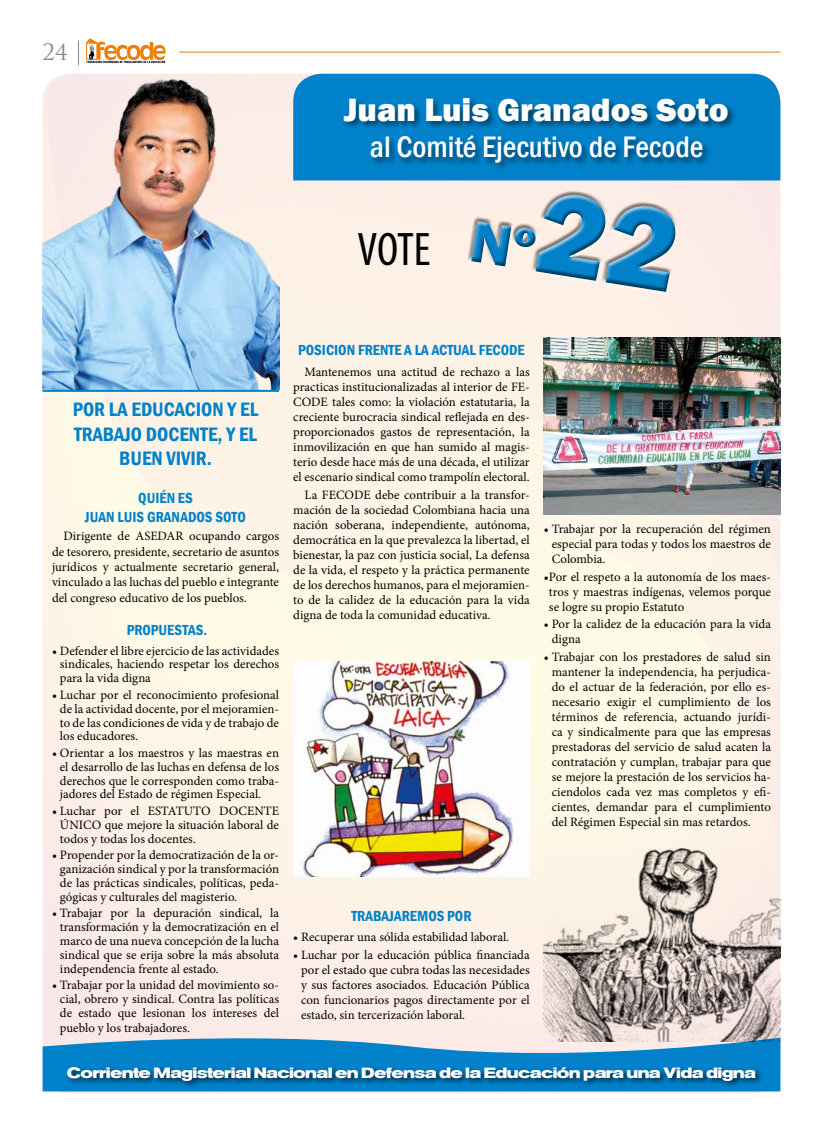
<style>
.page{position:relative;width:823px;height:1134px;background:#fff}
.page>*{position:absolute;margin:0;border:0;box-sizing:border-box;transform-origin:0 0}
.t1{font:800 60.4px "Franklin Gothic";color:#0081c9}
.t2{font:condensed 47.3px "Myriad Pro";color:#000}
.t3{font:800 33.2px "Franklin Gothic";color:#fff}
.t4{font:500 condensed 30.5px "Franklin Gothic";color:#fff}
.t5{font:22px "Trajan Pro";color:#878787}
.t6{font:600 condensed 20px/24.3px "Franklin Gothic";color:#0081c9;text-align:center}
.t7{font:600 condensed 15px/19.5px "Franklin Gothic";color:#0081c9;text-align:center}
.t8{font:13.9px "Sh Ad Grotesk Black Ext Nor";color:#fff}
.t9{font:12.8px/15px "Minion Pro";color:#000;text-align:justify}
.s1{font-size:120.8px}
</style>
<div class="page">
<div style="left:86px;top:43px;width:11px;height:17px;border:1px solid #ef7d00"></div>
<svg style="left:87px;top:38px;width:78px;height:25px"></svg>
<hr style="left:179px;top:52px;width:601px;height:1px;background:#ef7d00">
<svg style="left:78px;top:40px;width:1px;height:25px"></svg>
<img style="left:43px;top:74px;width:737px;height:1019px">
<img style="left:293px;top:662px;width:236px;height:215px">
<svg style="left:43px;top:1028px;width:737px;height:63px;background:#59a6d3"></svg>
<svg style="left:466px;top:180px;width:217px;height:117px;background:#ebdfd8"></svg>
<div style="left:293px;top:74px;width:487px;height:106px;background:#0081c9"></div>
<div style="left:342px;top:97px;width:394px;height:75px;background:#000;opacity:.5"></div>
<img style="left:43px;top:74px;width:236px;height:316px">
<hr style="left:43px;top:390px;width:236px;height:2px;background:#0081c9">
<img style="left:543px;top:338px;width:237px;height:177px">
<div style="left:65px;top:1065px;width:698px;height:24px;background:#000;opacity:.75"></div>
<img style="left:543px;top:848px;width:237px;height:193px">
<h3 class="t5" style="left:43px;top:38px;width:27px">24</h3>
<h3 class="t3" style="left:343px;top:88px;width:386px">Juan Luis Granados Soto</h3>
<h3 class="t4" style="left:370px;top:127px;width:335px">al Comité Ejecutivo de Fecode</h3>
<h2 class="t2" style="left:357px;top:221px;width:75px">VOTE</h2>
<h1 class="t1" style="left:476px;top:202px;width:208px;rotate:9deg">Nº<span class="s1">22</span></h1>
<h3 class="t6" style="left:73px;top:397px;width:187px">POR LA EDUCACION Y EL<br>TRABAJO DOCENTE, Y EL<br>BUEN VIVIR.</h3>
<p class="t7" style="left:85px;top:488px;width:162px">QUIÉN ES<br>JUAN LUIS GRANADOS SOTO</p>
<p class="t9" style="left:52px;top:529px;width:228px;line-height:15.3px;text-indent:11px">Dirigente de ASEDAR ocupando cargos de tesorero, presidente, secretario de asuntos jurídicos y actualmente secretario general, vinculado a las luchas del pueblo e integrante del congreso educativo de los pueblos.</p>
<p class="t7" style="left:127px;top:620px;width:82px">PROPUESTAS.</p>
<p class="t9" style="left:60px;top:644px;width:220px;line-height:13.8px;text-indent:-8px">• Defender el libre ejercicio de las actividades sindicales, haciendo respetar los derechos para la vida digna</p>
<p class="t9" style="left:60px;top:688px;width:220px;line-height:13.8px;text-indent:-8px">• Luchar por el reconocimiento profesional de la actividad docente, por el mejoramien&shy;to de las condiciones de vida y de trabajo de los educadores.</p>
<p class="t9" style="left:60px;top:746px;width:220px;line-height:13.8px;text-indent:-8px">• Orientar a los maestros y las maestras en el desarrollo de las luchas en defensa de los derechos que le corresponden como traba&shy;jadores del Estado de régimen Especial.</p>
<p class="t9" style="left:60px;top:804px;width:220px;line-height:13.8px;text-indent:-8px">• Luchar por el ESTATUTO DOCENTE ÚNICO que mejore la situación laboral de todos y todas los docentes.</p>
<p class="t9" style="left:60px;top:848px;width:220px;line-height:13.8px;text-indent:-8px">• Propender por la democratización de la or&shy;ganización sindical y por la transformación de las prácticas sindicales, políticas, peda&shy;gógicas y culturales del magisterio.</p>
<p class="t9" style="left:60px;top:906px;width:220px;line-height:13.8px;text-indent:-8px">• Trabajar por la depuración sindical, la transformación y la democratización en el marco de una nueva concepción de la lucha sindical que se erija sobre la más absoluta independencia frente al estado.</p>
<p class="t9" style="left:60px;top:978px;width:220px;line-height:13.8px;text-indent:-8px">• Trabajar por la unidad del movimiento so&shy;cial, obrero y sindical. Contra las políticas de estado que lesionan los intereses del</p>
<p class="t9" style="left:60px;top:1020px;width:131px">pueblo y los trabajadores.</p>
<p class="t7" style="left:298px;top:340px;width:228px">POSICION FRENTE A LA ACTUAL FECODE</p>
<p class="t9" style="left:293px;top:364px;width:238px;text-indent:11px">Mantenemos una actitud de rechazo a las practicas institucionalizadas al interior de FE-CODE tales como: la violación estatutaria, la creciente burocracia sindical reflejada en des&shy;proporcionados gastos de representación, la inmovilización en que han sumido al magis&shy;terio desde hace más de una década, el utilizar el escenario sindical como trampolín electoral.</p>
<p class="t9" style="left:293px;top:487px;width:238px;text-indent:11px">La FECODE debe contribuir a la transfor&shy;mación de la sociedad Colombiana hacia una nación soberana, independiente, autónoma, democrática en la que prevalezca la libertad, el bienestar, la paz con justicia social, La defensa de la vida, el respeto y la práctica permanente de los derechos humanos, para el mejoramien&shy;to de la calidez de la educación para la vida digna de toda la comunidad educativa.</p>
<p class="t7" style="left:351px;top:906px;width:122px">TRABAJAREMOS POR</p>
<p class="t9" style="left:293px;top:930px;width:217px">• Recuperar una sólida estabilidad laboral.</p>
<p class="t9" style="left:301px;top:948px;width:230px;text-indent:-8px">• Luchar por la educación pública financiada por el estado que cubra todas las necesidades y sus factores asociados. Educación Pública con funcionarios pagos directamente por el estado, sin tercerización laboral.</p>
<p class="t9" style="left:551px;top:521px;width:220px;text-indent:-8px">• Trabajar por la recuperación del régimen especial para todas y todos los maestros de Colombia.</p>
<p class="t9" style="left:548px;top:569px;width:223px;text-indent:-5px">•Por el respeto a la autonomía de los maes&shy;tros y maestras indígenas, velemos porque se logre su propio Estatuto</p>
<p class="t9" style="left:551px;top:617px;width:220px;text-indent:-8px">• Por la calidez de la educación para la vida digna</p>
<p class="t9" style="left:551px;top:650px;width:220px;text-indent:-8px">• Trabajar con los prestadores de salud sin mantener la independencia, ha perjudica&shy;do el actuar de la federación, por ello es&shy;necesario exigir el cumplimiento de los términos de referencia, actuando jurídi&shy;ca y sindicalmente para que las empresas prestadoras del servicio de salud acaten la contratación y cumplan, trabajar para que se mejore la prestación de los servicios ha&shy;ciendolos cada vez mas completos y efi&shy;cientes, demandar para el cumplimiento del Régimen Especial sin mas retardos.</p>
<p class="t8" style="left:67px;top:1064px;width:689px">Corriente Magisterial Nacional en Defensa de la Educación para una Vida digna</p>
</div>
